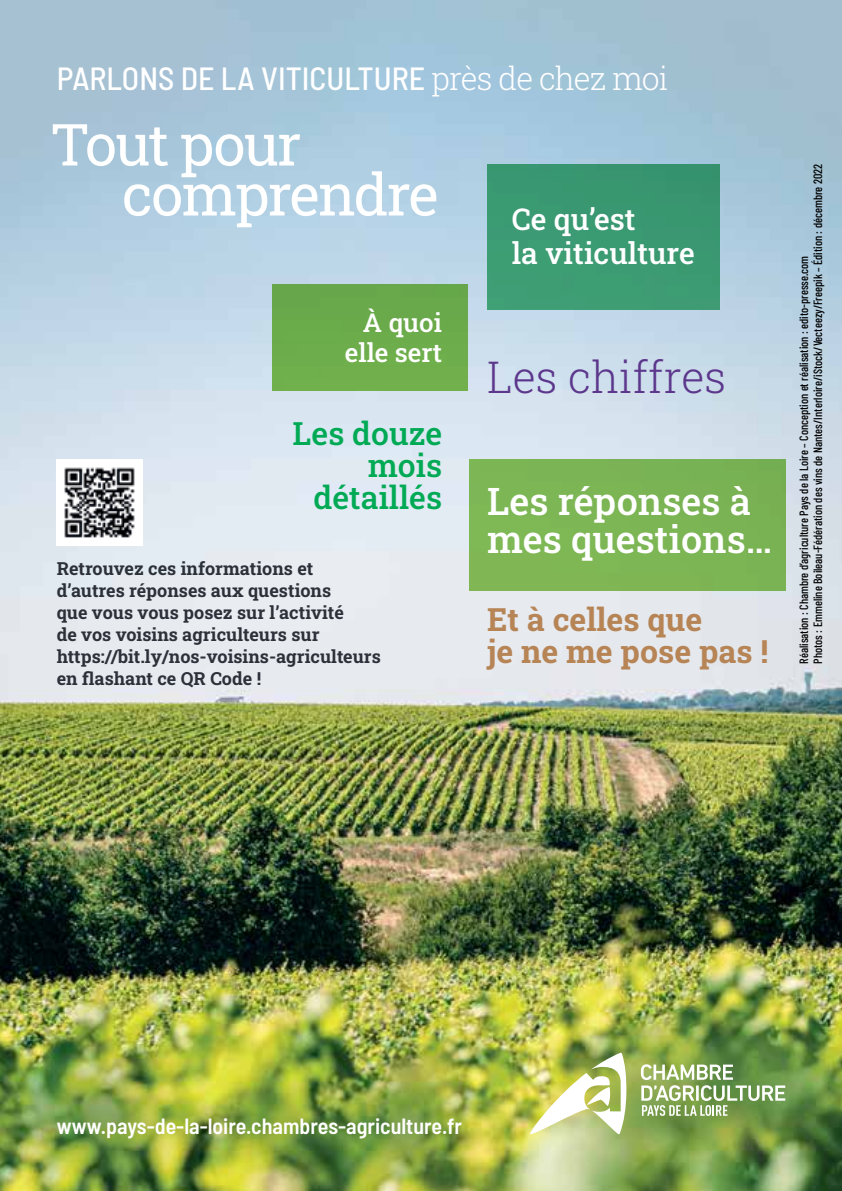
<style>
.page{position:relative;width:842px;height:1191px;background:#fff}
.page>*{position:absolute;margin:0;border:0;box-sizing:border-box;transform-origin:0 0}
.t1{font:58px/50px "Roboto Slab";letter-spacing:-.03em;color:#fff}
.t2{font:300 44px "Roboto Slab";color:#5c378c}
.t3{font:500 38px/38px "Roboto Slab";color:#fff}
.t4{font:500 semi-condensed 32px "Barlow";color:#fff}
.t5{font:700 32px/32px "Roboto Slab";color:#b68455}
.t6{font:500 32px/32px "Roboto Slab";color:#0a5;text-align:right}
.t7{font:500 30px/34px "Roboto Slab";color:#fff}
.t8{font:500 26px/30px "Roboto Slab";color:#fff;text-align:right}
.t9{font:600 semi-condensed 22px "Barlow";color:#fff}
.t10{font:700 18px/22px "Roboto Slab";color:#2c3038}
.t11{font:500 12px/14px "Barlow Condensed";color:#000}
.s1{font-family:"Roboto Slab";font-weight:300;font-stretch:normal}
</style>
<div class="page">
<img style="left:0;top:0;width:842px;height:1191px">
<div style="left:487px;top:164px;width:232px;height:146px;background:#3b9a72"></div>
<div style="left:469px;top:459px;width:316px;height:131px;background:#7bb554"></div>
<div style="left:272px;top:284px;width:196px;height:107px;background:#6cac4b"></div>
<img style="left:57px;top:459px;width:86px;height:86px">
<img style="left:530px;top:1052px;width:96px;height:82px">
<svg style="left:641px;top:1064px;width:144px;height:51px"></svg>
<h3 class="t4" style="left:57px;top:56px;width:613px">PARLONS DE LA VITICULTURE <span class="s1">près de chez moi</span></h3>
<h1 class="t1" style="left:122px;top:118px;width:318px;text-indent:-72px">Tout pour comprendre</h1>
<h3 class="t7" style="left:512px;top:201px;width:185px">Ce qu’est<br>la viticulture</h3>
<h3 class="t8" style="left:345px;top:307px;width:99px">À quoi elle sert</h3>
<h3 class="t6" style="left:293px;top:416px;width:151px">Les douze mois détaillés</h3>
<h3 class="t10" style="left:57px;top:556px;width:326px">Retrouvez ces informations et d’autres réponses aux questions<br>que vous vous posez sur l’activité<br>de vos voisins agriculteurs sur https://bit.ly/nos-voisins-agriculteurs en flashant ce QR Code !</h3>
<h2 class="t2" style="left:487px;top:346px;width:241px">Les chiffres</h2>
<h3 class="t3" style="left:487px;top:481px;width:286px">Les réponses à mes questions…</h3>
<h3 class="t5" style="left:487px;top:602px;width:283px">Et à celles que<br>je ne me pose pas !</h3>
<p class="t11" style="left:796px;top:663px;width:501px;rotate:-90deg">Réalisation : Chambre d’agriculture Pays de la Loire – Conception et réalisation : edito-presse.com<br>Photos : Emmeline Boileau-Fédération des vins de Nantes/Interloire/iStock/Vecteezy/Freepik – Édition : décembre 2022</p>
<h3 class="t9" style="left:57px;top:1110px;width:407px">www.pays-de-la-loire.chambres-agriculture.fr</h3>
</div>
